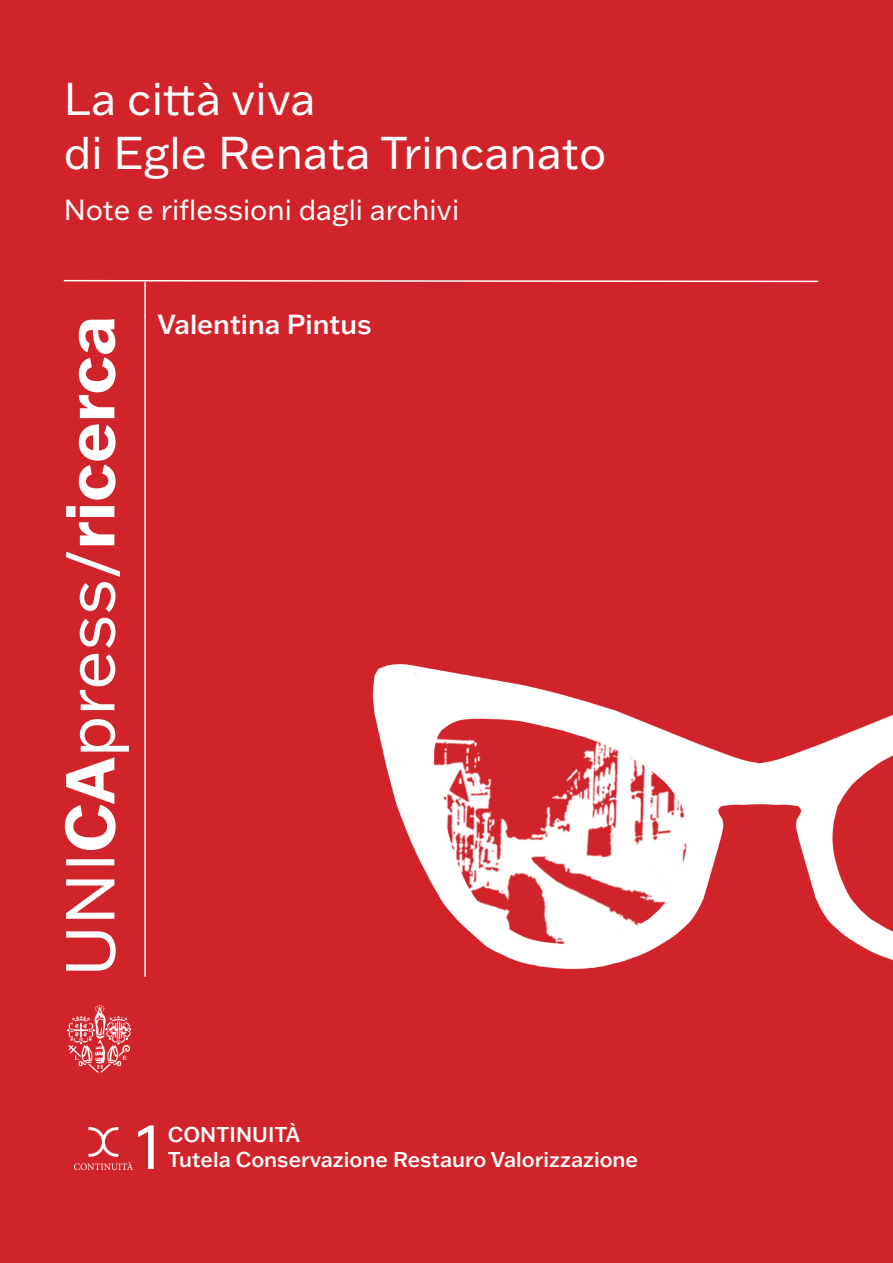
<style>
.page{position:relative;width:893px;height:1263px;background:#d1232a}
.page>*{position:absolute;margin:0;border:0;box-sizing:border-box;transform-origin:0 0}
.t1{font:67.5px "Franklin Gothic ATF";color:#fff}
.t2{font:64.5px "Franklin Gothic ATF";color:#fff}
.t3{font:45px/54px "Franklin Gothic ATF";color:#fff}
.t4{font:28.5px "Franklin Gothic ATF";color:#fff}
.t5{font:500 27px "Franklin Gothic ATF";color:#fff}
.t6{font:500 21px/25.2px "Franklin Gothic ATF";color:#fff}
.s1{font-weight:700}
</style>
<div class="page">
<svg style="left:62px;top:279px;width:758px;height:4px;background:#e17579"></svg>
<hr style="left:144px;top:282px;width:2px;height:695px;background:#fff">
<img style="left:64px;top:1006px;width:72px;height:68px">
<img style="left:352px;top:627px;width:541px;height:343px">
<img style="left:75px;top:1127px;width:58px;height:43px">
<h3 class="t3" style="left:64px;top:70px;width:544px">La città viva<br>di Egle Renata Trincanato</h3>
<h3 class="t4" style="left:64px;top:191px;width:397px">Note e riflessioni dagli archivi</h3>
<h1 class="t1" style="left:45px;top:977px;width:662px;rotate:-90deg">UNI<span class="s1">CA</span>press/<span class="s1">ricerca</span></h1>
<p class="t5" style="left:157px;top:306px;width:216px">Valentina Pintus</p>
<h2 class="t2" style="left:136px;top:1103px;width:27px">1</h2>
<p class="t6" style="left:168px;top:1121px;width:472px">CONTINUITÀ<br>Tutela Conservazione Restauro Valorizzazione</p>
</div>
